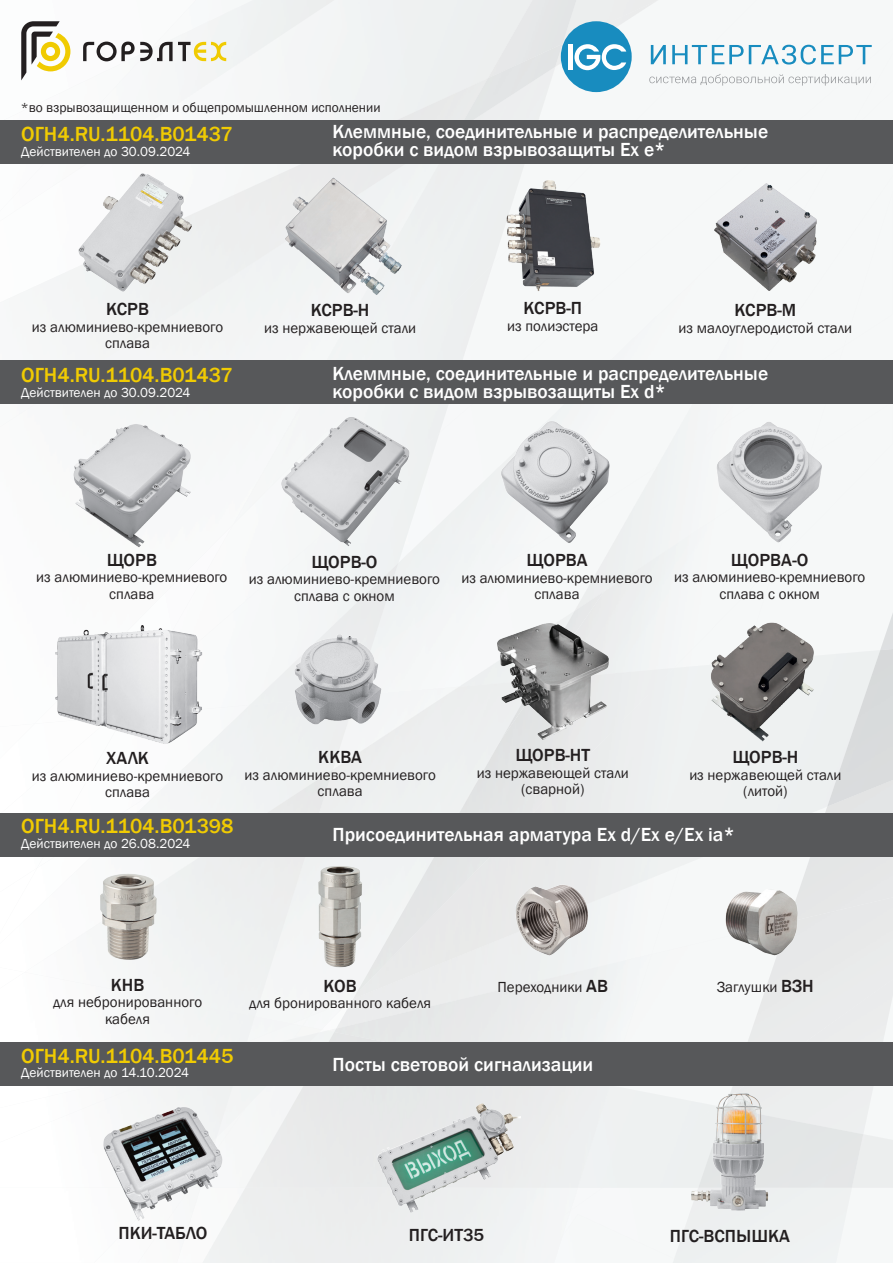
<style>
.page{position:relative;width:893px;height:1263px;background:#fff}
.page>*{position:absolute;margin:0;border:0;box-sizing:border-box;transform-origin:0 0}
.t1{font:500 21px "Franklin Gothic";color:#f0cb02}
.t2{font:500 19.5px/18px "Franklin Gothic";color:#fff}
.t3{font:500 18px "Franklin Gothic";color:#231f20}
.t4{font:15px/16.5px "Franklin Gothic";color:#231f20;text-align:center}
.t5{font:13.5px "Franklin Gothic";color:#fff}
.t6{font:13.5px "Franklin Gothic";color:#231f20}
.s1{font-weight:500;font-size:18px}
</style>
<div class="page">
<div style="left:498px;top:1211px;width:64px;height:52px;background:#f3f4f4"></div>
<img style="left:544px;top:1236px;width:18px;height:27px">
<div style="left:245px;top:1032px;width:365px;height:156px;background:#eaebec"></div>
<img style="left:292px;top:1024px;width:10px;height:18px">
<img style="left:245px;top:1137px;width:1px;height:23px">
<img style="left:244px;top:1039px;width:50px;height:98px">
<div style="left:575px;top:427px;width:143px;height:184px;background:#f3f5f5"></div>
<img style="left:535px;top:591px;width:69px;height:33px">
<div style="left:657px;top:164px;width:224px;height:303px;background:#f6f8f8"></div>
<div style="left:27px;top:0;width:631px;height:427px;background:#f3f4f4"></div>
<div style="left:488px;top:0;width:88px;height:78px;background:#e7e8e9"></div>
<img style="left:459px;top:44px;width:103px;height:76px">
<img style="left:21px;top:0;width:313px;height:221px">
<svg style="left:318px;top:1024px;width:38px;height:9px"></svg>
<div style="left:386px;top:662px;width:358px;height:337px;background:#f4f5f6"></div>
<img style="left:386px;top:668px;width:288px;height:327px">
<img style="left:259px;top:680px;width:276px;height:344px">
<div style="left:254px;top:696px;width:102px;height:276px;background:#edeff0"></div>
<div style="left:136px;top:770px;width:197px;height:247px;background:#eff1f1"></div>
<img style="left:167px;top:701px;width:128px;height:83px">
<img style="left:255px;top:1017px;width:37px;height:25px">
<div style="left:129px;top:972px;width:126px;height:136px;background:#f3f4f4"></div>
<img style="left:4px;top:1086px;width:198px;height:56px">
<svg style="left:562px;top:1188px;width:136px;height:75px"></svg>
<img style="left:725px;top:780px;width:168px;height:354px">
<img style="left:729px;top:897px;width:164px;height:200px">
<img style="left:771px;top:1107px;width:92px;height:81px">
<img style="left:880px;top:612px;width:13px;height:37px">
<img style="left:827px;top:649px;width:66px;height:157px">
<div style="left:0;top:120px;width:893px;height:44px;background:#57585a"></div>
<div style="left:0;top:360px;width:893px;height:44px;background:#57585a"></div>
<div style="left:0;top:813px;width:893px;height:44px;background:#57585a"></div>
<div style="left:0;top:1042px;width:893px;height:44px;background:#57585a"></div>
<svg style="left:649px;top:74px;width:222px;height:12px"></svg>
<svg style="left:651px;top:45px;width:221px;height:20px"></svg>
<div style="left:561px;top:21px;width:71px;height:71px;background:#188cbf;border-radius:50%"></div>
<hr style="left:568px;top:44px;width:4px;height:26px;background:#fff">
<svg style="left:574px;top:44px;width:52px;height:26px"></svg>
<svg style="left:83px;top:42px;width:143px;height:19px"></svg>
<svg style="left:21px;top:21px;width:49px;height:59px"></svg>
<img style="left:56px;top:166px;width:143px;height:133px">
<img style="left:277px;top:178px;width:127px;height:117px">
<img style="left:487px;top:179px;width:132px;height:114px">
<img style="left:715px;top:183px;width:101px;height:107px">
<img style="left:99px;top:865px;width:70px;height:99px">
<img style="left:304px;top:865px;width:72px;height:106px">
<img style="left:509px;top:882px;width:87px;height:78px">
<img style="left:724px;top:886px;width:83px;height:74px">
<img style="left:102px;top:1105px;width:122px;height:117px">
<img style="left:373px;top:1098px;width:147px;height:122px">
<img style="left:688px;top:1090px;width:83px;height:127px">
<img style="left:55px;top:625px;width:151px;height:120px">
<img style="left:294px;top:633px;width:92px;height:107px">
<img style="left:497px;top:624px;width:111px;height:115px">
<img style="left:706px;top:620px;width:119px;height:122px">
<img style="left:71px;top:422px;width:122px;height:126px">
<img style="left:279px;top:415px;width:131px;height:132px">
<img style="left:497px;top:417px;width:120px;height:128px">
<img style="left:715px;top:420px;width:110px;height:125px">
<p class="t6" style="left:21px;top:99px;width:361px">*во взрывозащищенном и общепромышленном исполнении</p>
<h1 class="t1" style="left:21px;top:121px;width:213px">ОГН4.RU.1104.В01437</h1>
<p class="t5" style="left:21px;top:143px;width:171px">Действителен до 30.09.2024</p>
<h2 class="t2" style="left:333px;top:123px;width:437px">Клеммные, соединительные и распределительные коробки с видом взрывозащиты Ex e*</h2>
<p class="t3" style="left:106px;top:298px;width:44px">КСРВ</p>
<p class="t4" style="left:32px;top:319px;width:193px">из алюминиево-кремниевого сплава</p>
<h1 class="t1" style="left:21px;top:362px;width:213px">ОГН4.RU.1104.В01437</h1>
<p class="t5" style="left:21px;top:384px;width:171px">Действителен до 30.09.2024</p>
<p class="t3" style="left:311px;top:299px;width:60px">КСРВ-Н</p>
<p class="t4" style="left:264px;top:320px;width:154px">из нержавеющей стали</p>
<p class="t3" style="left:524px;top:297px;width:60px">КСРВ-П</p>
<p class="t4" style="left:507px;top:318px;width:93px">из полиэстера</p>
<p class="t3" style="left:735px;top:299px;width:63px">КСРВ-М</p>
<p class="t4" style="left:679px;top:320px;width:175px">из малоуглеродистой стали</p>
<h2 class="t2" style="left:333px;top:365px;width:437px">Клеммные, соединительные и распределительные коробки с видом взрывозащиты Ex d*</h2>
<p class="t3" style="left:107px;top:549px;width:52px">ЩОРВ</p>
<p class="t4" style="left:36px;top:569px;width:193px">из алюминиево-кремниевого сплава</p>
<p class="t3" style="left:311px;top:550px;width:68px">ЩОРВ-О</p>
<p class="t4" style="left:249px;top:571px;width:193px">из алюминиево-кремниевого сплава с окном</p>
<p class="t3" style="left:527px;top:549px;width:62px">ЩОРВА</p>
<p class="t4" style="left:461px;top:570px;width:193px">из алюминиево-кремниевого сплава</p>
<p class="t3" style="left:731px;top:549px;width:79px">ЩОРВА-О</p>
<p class="t4" style="left:674px;top:569px;width:193px">из алюминиево-кремниевого сплава с окном</p>
<p class="t3" style="left:106px;top:747px;width:44px">ХАЛК</p>
<p class="t4" style="left:32px;top:768px;width:193px">из алюминиево-кремниевого сплава</p>
<h1 class="t1" style="left:21px;top:813px;width:214px">ОГН4.RU.1104.В01398</h1>
<p class="t5" style="left:21px;top:835px;width:171px">Действителен до 26.08.2024</p>
<p class="t3" style="left:318px;top:746px;width:45px">ККВА</p>
<p class="t4" style="left:245px;top:767px;width:193px">из алюминиево-кремниевого сплава</p>
<p class="t3" style="left:515px;top:744px;width:76px">ЩОРВ-НТ</p>
<p class="t4" style="left:477px;top:765px;width:154px">из нержавеющей стали (сварной)</p>
<p class="t3" style="left:732px;top:746px;width:68px">ЩОРВ-Н</p>
<p class="t4" style="left:689px;top:767px;width:154px">из нержавеющей стали (литой)</p>
<h2 class="t2" style="left:333px;top:826px;width:404px">Присоединительная арматура Ex d/Ex e/Ex ia*</h2>
<p class="t3" style="left:111px;top:973px;width:35px">КНВ</p>
<p class="t4" style="left:53px;top:994px;width:151px">для небронированного кабеля</p>
<h1 class="t1" style="left:21px;top:1042px;width:214px">ОГН4.RU.1104.В01445</h1>
<p class="t5" style="left:21px;top:1064px;width:169px">Действителен до 14.10.2024</p>
<p class="t3" style="left:324px;top:974px;width:35px">КОВ</p>
<p class="t4" style="left:249px;top:995px;width:184px">для бронированного кабеля</p>
<p class="t4" style="left:497px;top:979px;width:112px">Переходники <span class="s1">АВ</span></p>
<p class="t4" style="left:717px;top:979px;width:98px">Заглушки <span class="s1">ВЗН</span></p>
<h2 class="t2" style="left:333px;top:1056px;width:262px">Посты световой сигнализации</h2>
<p class="t3" style="left:118px;top:1222px;width:90px">ПКИ-ТАБЛО</p>
<p class="t3" style="left:409px;top:1224px;width:77px">ПГС-ИТ35</p>
<p class="t3" style="left:670px;top:1224px;width:122px">ПГС-ВСПЫШКА</p>
</div>
